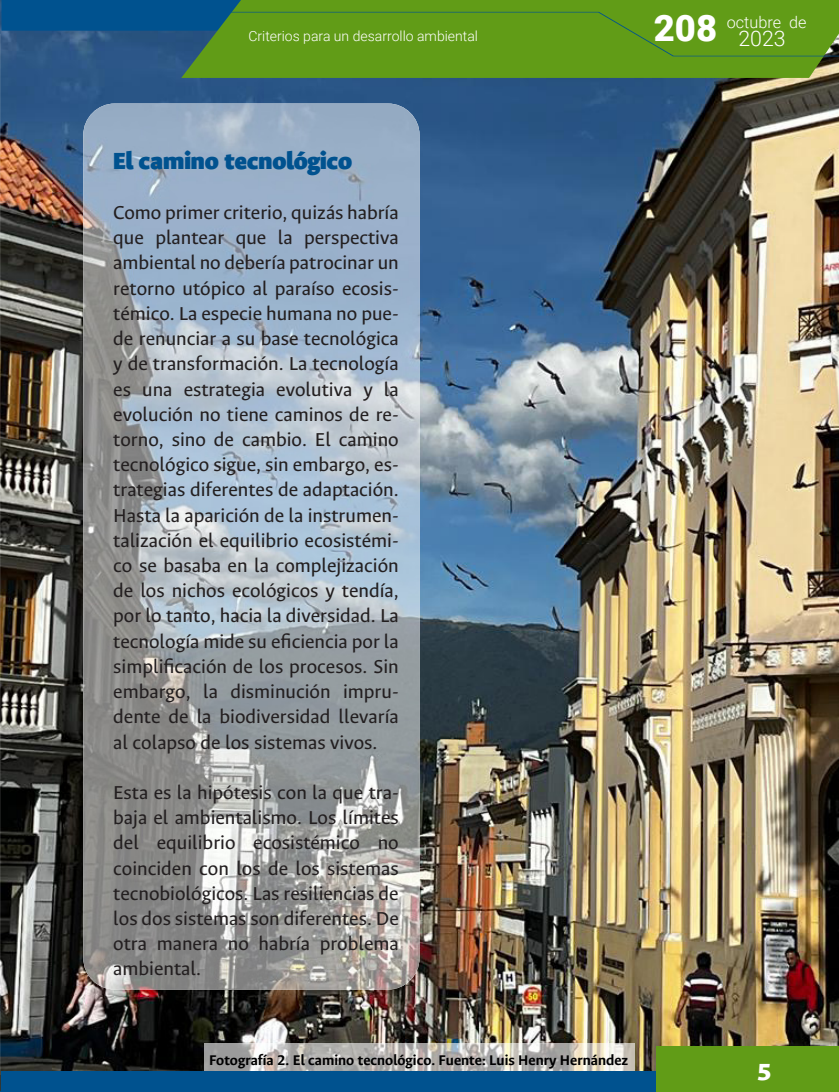
<style>
.page{position:relative;width:839px;height:1092px;background:#fff}
.page>*{position:absolute;margin:0;border:0;box-sizing:border-box;transform-origin:0 0}
.t1{font:900 36.4px "Roboto";color:#fff}
.titulos{font:900 26.25px "Ancizar Sans";color:#00528f}
.t2{font:900 26.25px "Ancizar Sans";color:#fff}
.t3{font:300 21.35px "Roboto";color:#fff}
.texto{font:21px/25.2px "Ancizar Sans";color:#231f20;text-align:justify}
.t4{font:300 16.28px "Roboto";color:#fff}
.figura{font:700 15.75px "Ancizar Sans";color:#000001}
.t5{font:300 14px "Roboto";color:#fff}
</style>
<div class="page">
<img style="left:0;top:34px;width:838px;height:1056px">
<img style="left:83px;top:103px;width:336px;height:886px">
<svg style="left:204px;top:1043px;width:430px;height:28px;background:#c0bdb8"></svg>
<div style="left:1px;top:1071px;width:812px;height:20px;background:#00528f"></div>
<div style="left:0;top:0;width:181px;height:34px;background:#00528f"></div>
<svg style="left:181px;top:0;width:657px;height:78px;background:#5e981e"></svg>
<svg style="left:1px;top:12px;width:837px;height:44px;background:#4d8835"></svg>
<div style="left:656px;top:1046px;width:182px;height:45px;background:#619c17"></div>
<h1 class="t1" style="left:653px;top:2px;width:65px">208</h1>
<p class="t4" style="left:726px;top:11px;width:81px">octubre de</p>
<p class="t4" style="left:728px;top:14px;width:81px">octubre de</p>
<p class="t5" style="left:248px;top:26px;width:231px">Criterios para un desarrollo ambiental</p>
<p class="t3" style="left:738px;top:24px;width:49px">2023</p>
<p class="t5" style="left:250px;top:30px;width:231px">Criterios para un desarrollo ambiental</p>
<p class="t3" style="left:739px;top:27px;width:49px">2023</p>
<p class="titulos" style="left:113px;top:145px;width:240px">El camino tecnológico</p>
<p class="texto" style="left:113px;top:200px;width:287px">Como primer criterio, quizás habría que plantear que la perspectiva ambiental no debería patrocinar un retorno utópico al paraíso ecosis&shy;témico. La especie humana no pue&shy;de renunciar a su base tecnológica y de transformación. La tecnología es una estrategia evolutiva y la evolución no tiene caminos de re&shy;torno, sino de cambio. El camino tecnológico sigue, sin embargo, es&shy;trategias diferentes de adaptación.<br>Hasta la aparición de la instrumen&shy;talización el equilibrio ecosistémi&shy;co se basaba en la complejización de los nichos ecológicos y tendía, por lo tanto, hacia la diversidad. La tecnología mide su eficiencia por la simplificación de los procesos. Sin embargo, la disminución impru&shy;dente de la biodiversidad llevaría al colapso de los sistemas vivos.</p>
<p class="texto" style="left:113px;top:780px;width:287px">Esta es la hipótesis con la que tra&shy;baja el ambientalismo. Los límites del equilibrio ecosistémico no coinciden con los de los sistemas tecnobiológicos. Las resiliencias de los dos sistemas son diferentes. De otra manera no habría problema ambiental.</p>
<p class="figura" style="left:209px;top:1051px;width:420px">Fotografía 2. El camino tecnológico. Fuente: Luis Henry Hernández</p>
<p class="t2" style="left:756px;top:1051px;width:16px">5</p>
<p class="t2" style="left:766px;top:1054px;width:16px">5</p>
<p class="t2" style="left:756px;top:1056px;width:16px">5</p>
</div>
